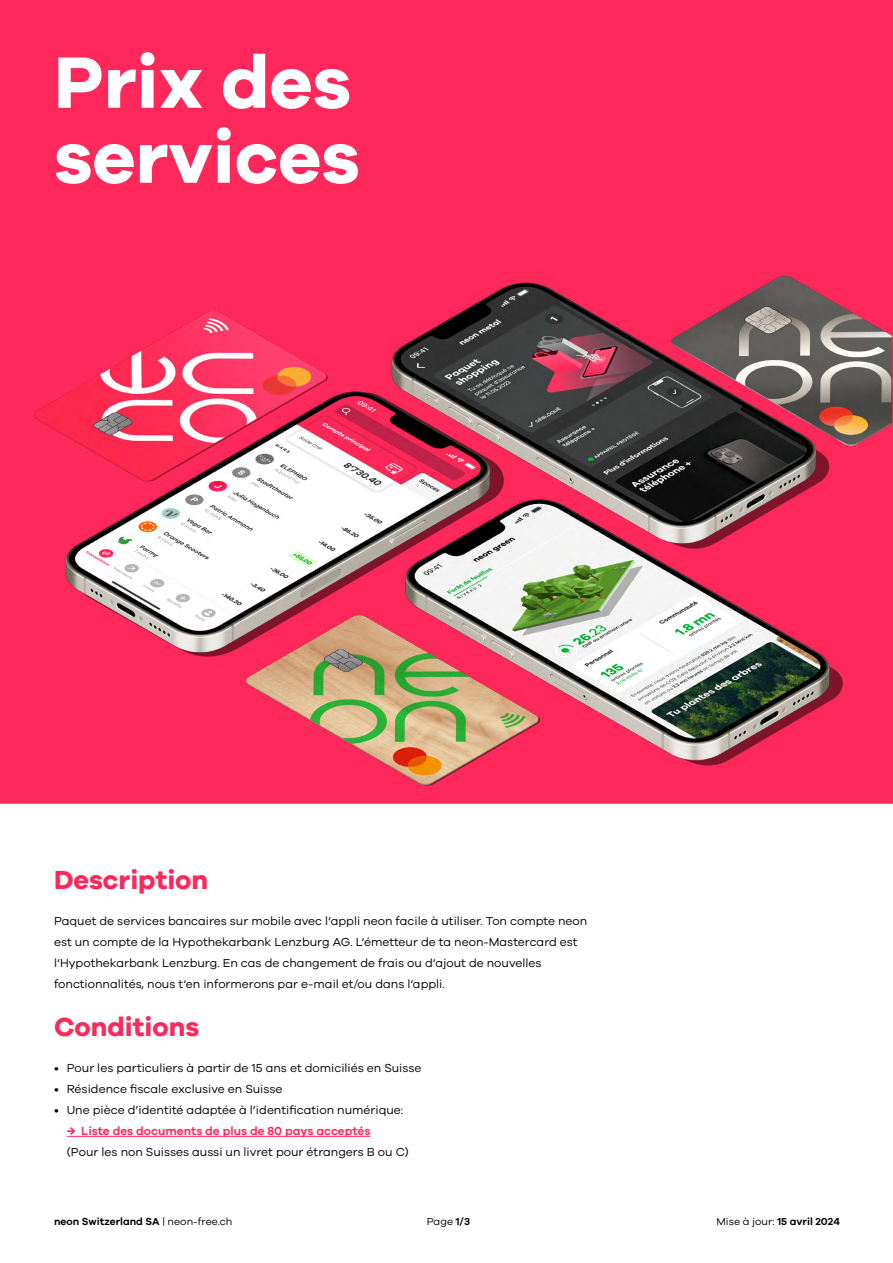
<style>
.page{position:relative;width:893px;height:1263px;background:#fff}
.page>*{position:absolute;margin:0;border:0;box-sizing:border-box;transform-origin:0 0}
.t1{font:75px/75px "Galano Grotesque Bold";color:#fff}
.t2{font:27px "Galano Grotesque Bold";color:#ff285a}
.t3{font:12px/21px "Galano Grotesque Regular";color:#000}
.t4{font:600 12px "Galano Grotesque";color:#ff285a}
.t5{font:600 10.5px "Galano Grotesque";color:#000}
.t6{font:10.5px "Galano Grotesque Regular";color:#000}
.s1{font-family:"Galano Grotesque Regular";font-weight:400}
.s2{font-family:"Galano Grotesque";font-weight:600}
</style>
<div class="page">
<div style="left:0;top:0;width:891px;height:804px;background:#ff285a"></div>
<hr style="left:67px;top:1136px;width:303px;height:1px;background:#ff285a">
<img style="left:27px;top:150px;width:864px;height:654px">
<svg style="left:891px;top:0;width:2px;height:804px;background:#f32b59"></svg>
<h1 class="t1" style="left:54px;top:43px;width:307px">Prix des services</h1>
<h2 class="t2" style="left:54px;top:863px;width:156px">Description</h2>
<p class="t3" style="left:54px;top:910px;width:535px">Paquet de services bancaires sur mobile avec l‘appli neon facile à utiliser. Ton compte neon est un compte de la Hypothekarbank Lenzburg AG. L‘émetteur de ta neon-Mastercard est l‘Hypothekarbank Lenzburg. En cas de changement de frais ou d‘ajout de nouvelles fonctionnalités, nous t‘en informerons par e-mail et/ou dans l‘appli.</p>
<h2 class="t2" style="left:54px;top:1010px;width:147px">Conditions</h2>
<p class="t3" style="left:54px;top:1057px;width:369px">• Pour les particuliers à partir de 15 ans et domiciliés en Suisse</p>
<p class="t3" style="left:54px;top:1078px;width:230px">• Résidence fiscale exclusive en Suisse</p>
<p class="t3" style="left:54px;top:1099px;width:351px">• Une pièce d’identité adaptée à l’identification numérique:</p>
<p class="t4" style="left:67px;top:1124px;width:305px">→ Liste des documents de plus de 80 pays acceptés</p>
<p class="t3" style="left:67px;top:1141px;width:343px">(Pour les non Suisses aussi un livret pour étrangers B ou C)</p>
<p class="t5" style="left:54px;top:1215px;width:180px">neon Switzerland SA <span class="s1">| neon-free.ch</span></p>
<p class="t6" style="left:427px;top:1215px;width:45px">Page <span class="s2">1/3</span></p>
<p class="t5" style="left:716px;top:1215px;width:125px"><span class="s1">Mise à jour:</span> 15 avril 2024</p>
</div>
